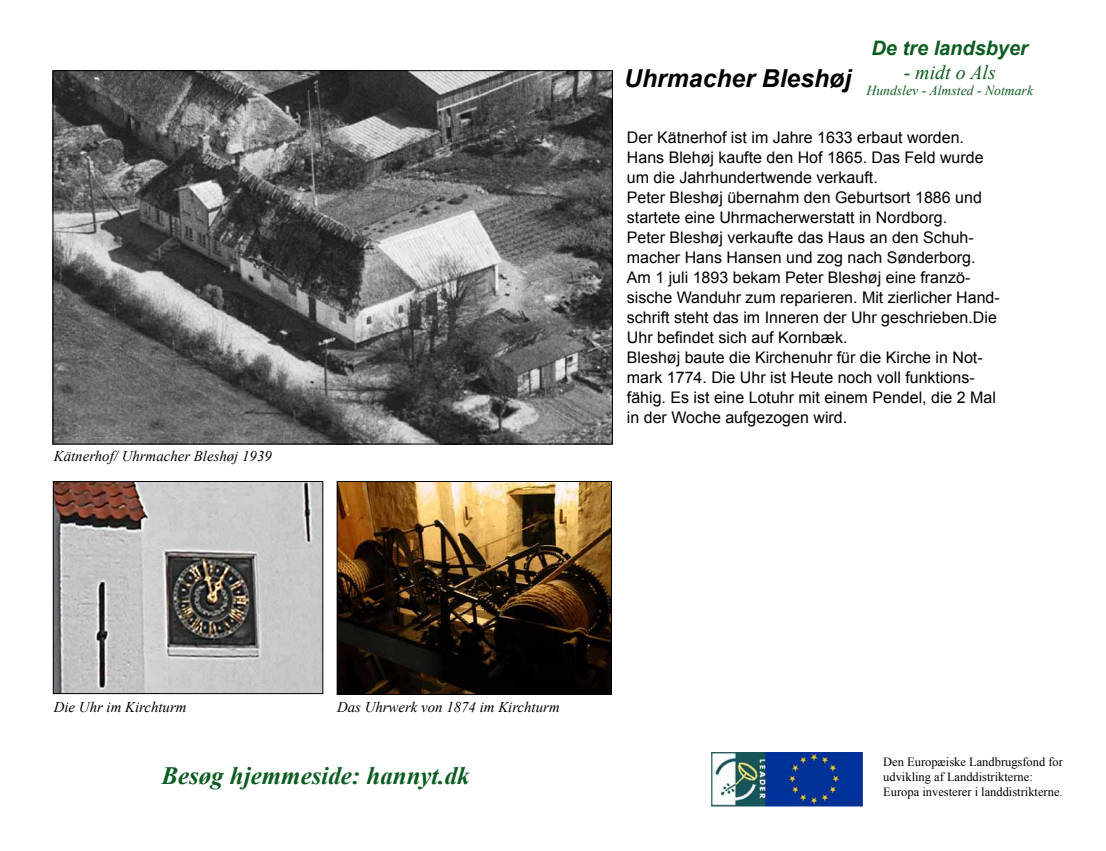
<style>
.page{position:relative;width:1106px;height:851px;background:#fff}
.page>*{position:absolute;margin:0;border:0;box-sizing:border-box;transform-origin:0 0}
.t1{font:italic 700 24.9px "Times New Roman";color:#0b5c20}
.t2{font:italic 700 19.9px "Arial";color:#0b5c20}
.t3{font:italic 19.9px "Times New Roman";color:#0b5c20}
.t4{font:16px/20px "Arial";color:#000}
.t5{font:italic 14.8px "Times New Roman";color:#000}
.t6{font:italic 13.7px "Times New Roman";color:#0b5c20}
.t7{font:12.5px/15px "Times New Roman";color:#000}
</style>
<div class="page">
<img style="left:711px;top:752px;width:152px;height:54px">
<img style="left:55px;top:72px;width:555px;height:370px">
<img style="left:339px;top:483px;width:270px;height:209px">
<div style="left:337px;top:481px;width:274px;height:213px;border:1px solid #000"></div>
<img style="left:55px;top:483px;width:266px;height:208px">
<div style="left:53px;top:481px;width:270px;height:212px;border:1px solid #000"></div>
<p class="t5" style="left:54px;top:446px;width:219px">Kätnerhof/ Uhrmacher Bleshøj 1939</p>
<p class="t2" style="left:871px;top:35px;width:158px">De tre landsbyer</p>
<p class="t3" style="left:903px;top:58px;width:94px">- midt o Als</p>
<p class="t6" style="left:624px;top:81px;width:410px"><sup>Uhrmacher</sup> <sup>Bleshøj</sup> Hundslev - Almsted - Notmark</p>
<p class="t4" style="left:627px;top:127px;width:374px">Der Kätnerhof ist im Jahre 1633 erbaut worden.<br>Hans Blehøj kaufte den Hof 1865. Das Feld wurde um die Jahrhundertwende verkauft.<br>Peter Bleshøj übernahm den Geburtsort 1886 und startete eine Uhrmacherwerstatt in Nordborg.<br>Peter Bleshøj verkaufte das Haus an den Schuh&shy;macher Hans Hansen und zog nach Sønderborg.<br>Am 1 juli 1893 bekam Peter Bleshøj eine franzö&shy;sische Wanduhr zum reparieren. Mit zierlicher Hand&shy;schrift steht das im Inneren der Uhr geschrieben.Die Uhr befindet sich auf Kornbæk.<br>Bleshøj baute die Kirchenuhr für die Kirche in Not&shy;mark 1774. Die Uhr ist Heute noch voll funktions&shy;fähig. Es ist eine Lotuhr mit einem Pendel, die 2 Mal in der Woche aufgezogen wird.</p>
<p class="t5" style="left:54px;top:696px;width:134px">Die Uhr im Kirchturm</p>
<p class="t5" style="left:337px;top:697px;width:224px">Das Uhrwerk von 1874 im Kirchturm</p>
<h1 class="t1" style="left:161px;top:758px;width:310px">Besøg hjemmeside: hannyt.dk</h1>
<p class="t7" style="left:883px;top:754px;width:181px">Den Europæiske Landbrugsfond for udvikling af Landdistrikterne:<br>Europa investerer i landdistrikterne.</p>
</div>
